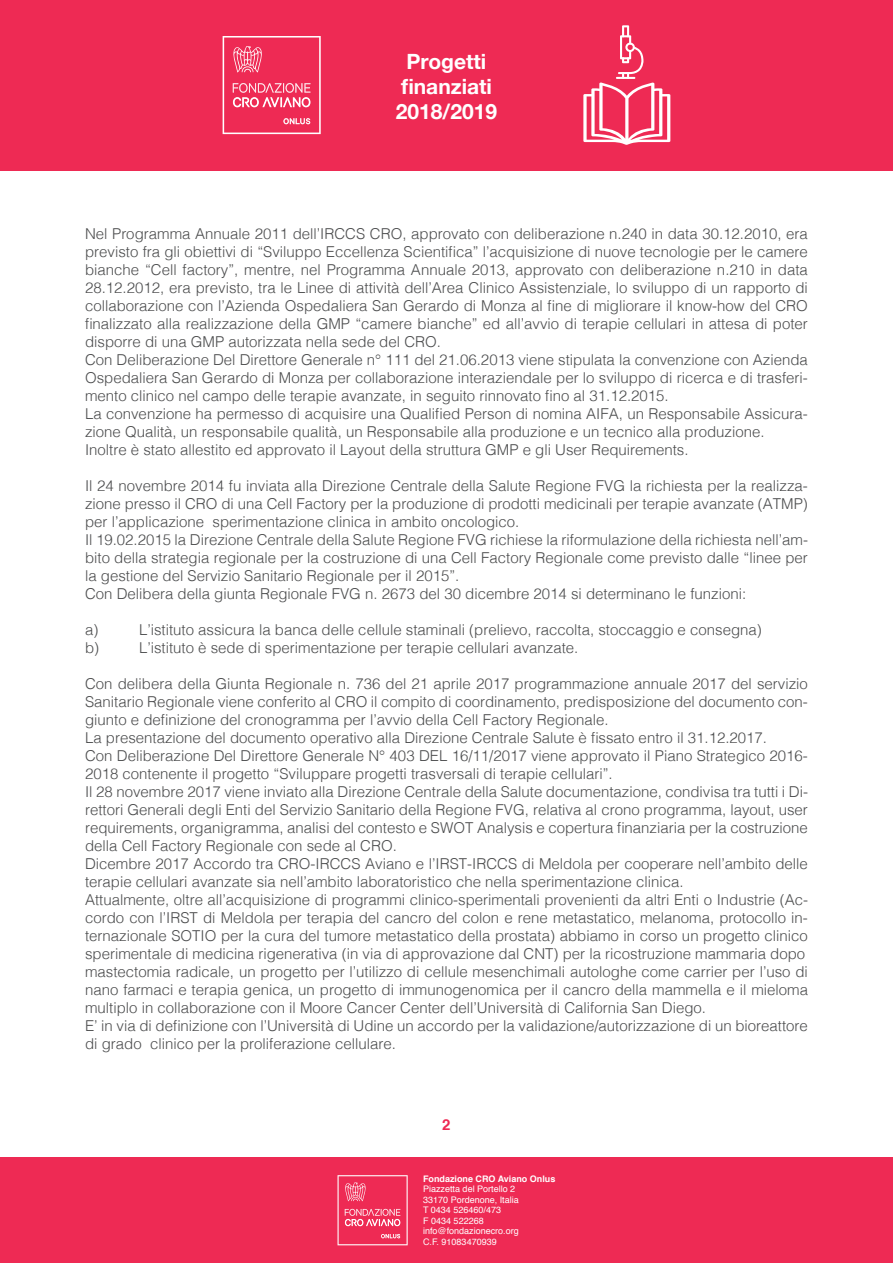
<style>
.page{position:relative;width:893px;height:1263px;background:#fff}
.page>*{position:absolute;margin:0;border:0;box-sizing:border-box;transform-origin:0 0}
.t1{font:700 21px/25.2px "Helvetica Neue";color:#fff;text-align:center}
.t2{font:300 15px/18px "Helvetica";color:#4b4c4d}
.t3{font:700 15px "Helvetica";color:#ee2953}
.t4{font:9px/10.5px "Helvetica";color:#fff}
.t5{font:700 9px "Helvetica";color:#fff}
</style>
<div class="page">
<div style="left:0;top:1157px;width:893px;height:106px;background:#ee2a54"></div>
<svg style="left:338px;top:1175px;width:70px;height:70px"></svg>
<div style="left:0;top:0;width:893px;height:170px;background:#ee2a54"></div>
<svg style="left:223px;top:36px;width:98px;height:98px"></svg>
<svg style="left:583px;top:25px;width:87px;height:120px"></svg>
<h1 class="t1" style="left:396px;top:48px;width:103px">Progetti finanziati<br>2018/2019</h1>
<p class="t2" style="left:85px;top:223px;width:724px">Nel Programma Annuale 2011 dell’IRCCS CRO, approvato con deliberazione n.240 in data 30.12.2010, era previsto fra gli obiettivi di “Sviluppo Eccellenza Scientifica” l’acquisizione di nuove tecnologie per le camere bianche “Cell factory”, mentre, nel Programma Annuale 2013, approvato con deliberazione n.210 in data 28.12.2012, era previsto, tra le Linee di attività dell’Area Clinico Assistenziale, lo sviluppo di un rapporto di collaborazione con l’Azienda Ospedaliera San Gerardo di Monza al fine di migliorare il know-how del CRO finalizzato alla realizzazione della GMP “camere bianche” ed all’avvio di terapie cellulari in attesa di poter disporre di una GMP autorizzata nella sede del CRO.<br>Con Deliberazione Del Direttore Generale n° 111 del 21.06.2013 viene stipulata la convenzione con Azienda Ospedaliera San Gerardo di Monza per collaborazione interaziendale per lo sviluppo di ricerca e di trasferi&shy;mento clinico nel campo delle terapie avanzate, in seguito rinnovato fino al 31.12.2015.<br>La convenzione ha permesso di acquisire una Qualified Person di nomina AIFA, un Responsabile Assicura&shy;zione Qualità, un responsabile qualità, un Responsabile alla produzione e un tecnico alla produzione.<br>Inoltre è stato allestito ed approvato il Layout della struttura GMP e gli User Requirements.</p>
<p class="t2" style="left:85px;top:475px;width:724px">Il 24 novembre 2014 fu inviata alla Direzione Centrale della Salute Regione FVG la richiesta per la realizza&shy;zione presso il CRO di una Cell Factory per la produzione di prodotti medicinali per terapie avanzate (ATMP) per l’applicazione sperimentazione clinica in ambito oncologico.<br>Il 19.02.2015 la Direzione Centrale della Salute Regione FVG richiese la riformulazione della richiesta nell’am&shy;bito della strategia regionale per la costruzione di una Cell Factory Regionale come previsto dalle “linee per la gestione del Servizio Sanitario Regionale per il 2015”.<br>Con Delibera della giunta Regionale FVG n. 2673 del 30 dicembre 2014 si determinano le funzioni:</p>
<p class="t2" style="left:85px;top:619px;width:15px">a)</p>
<p class="t2" style="left:139px;top:619px;width:624px">L’istituto assicura la banca delle cellule staminali (prelievo, raccolta, stoccaggio e consegna)</p>
<p class="t2" style="left:85px;top:637px;width:16px">b)</p>
<p class="t2" style="left:139px;top:637px;width:441px">L’istituto è sede di sperimentazione per terapie cellulari avanzate.</p>
<p class="t2" style="left:85px;top:673px;width:724px">Con delibera della Giunta Regionale n. 736 del 21 aprile 2017 programmazione annuale 2017 del servizio Sanitario Regionale viene conferito al CRO il compito di coordinamento, predisposizione del documento con&shy;giunto e definizione del cronogramma per l’avvio della Cell Factory Regionale.<br>La presentazione del documento operativo alla Direzione Centrale Salute è fissato entro il 31.12.2017.<br>Con Deliberazione Del Direttore Generale N° 403 DEL 16/11/2017 viene approvato il Piano Strategico 2016- 2018 contenente il progetto “Sviluppare progetti trasversali di terapie cellulari”.<br>Il 28 novembre 2017 viene inviato alla Direzione Centrale della Salute documentazione, condivisa tra tutti i Di&shy;rettori Generali degli Enti del Servizio Sanitario della Regione FVG, relativa al crono programma, layout, user requirements, organigramma, analisi del contesto e SWOT Analysis e copertura finanziaria per la costruzione della Cell Factory Regionale con sede al CRO.<br>Dicembre 2017 Accordo tra CRO-IRCCS Aviano e l’IRST-IRCCS di Meldola per cooperare nell’ambito delle terapie cellulari avanzate sia nell’ambito laboratoristico che nella sperimentazione clinica.<br>Attualmente, oltre all’acquisizione di programmi clinico-sperimentali provenienti da altri Enti o Industrie (Ac&shy;cordo con l’IRST di Meldola per terapia del cancro del colon e rene metastatico, melanoma, protocollo in&shy;ternazionale SOTIO per la cura del tumore metastatico della prostata) abbiamo in corso un progetto clinico sperimentale di medicina rigenerativa (in via di approvazione dal CNT) per la ricostruzione mammaria dopo mastectomia radicale, un progetto per l’utilizzo di cellule mesenchimali autologhe come carrier per l’uso di nano farmaci e terapia genica, un progetto di immunogenomica per il cancro della mammella e il mieloma multiplo in collaborazione con il Moore Cancer Center dell’Università di California San Diego.<br>E’ in via di definizione con l’Università di Udine un accordo per la validazione/autorizzazione di un bioreattore di grado clinico per la proliferazione cellulare.</p>
<p class="t3" style="left:442px;top:1113px;width:10px">2</p>
<p class="t5" style="left:423px;top:1171px;width:134px">Fondazione CRO Aviano Onlus</p>
<p class="t4" style="left:423px;top:1184px;width:97px">Piazzetta del Portello 2<br>33170 Pordenone, Italia<br>T 0434 526460/473<br>F 0434 522268 info@fondazionecro.org<br>C.F. 91083470939</p>
</div>
